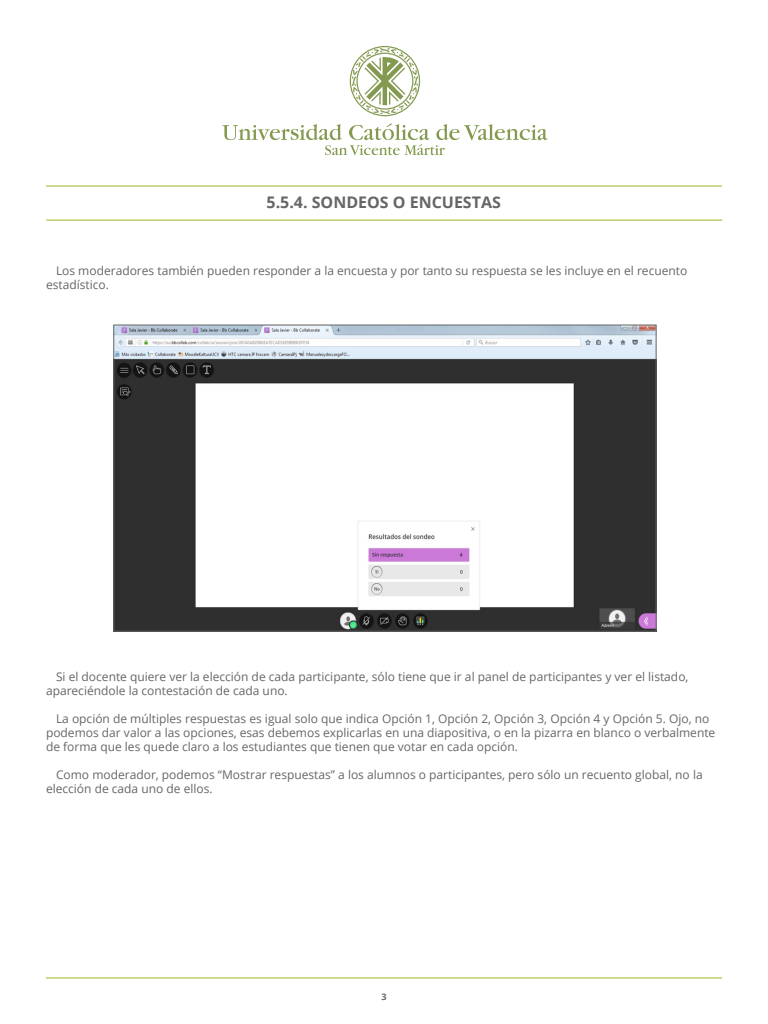
<style>
.page{position:relative;width:768px;height:1024px;background:#fff}
.page>*{position:absolute;margin:0;border:0;box-sizing:border-box;transform-origin:0 0}
.t1{font:700 16px "Open Sans";color:#666}
.t2{font:12px/14px "Open Sans";color:#666}
.t3{font:700 9px "Open Sans";color:#666}
</style>
<div class="page">
<hr style="left:46px;top:220px;width:676px;height:1px;background:#9bb61b">
<svg style="left:222px;top:123px;width:325px;height:32px"></svg>
<svg style="left:350px;top:46px;width:70px;height:70px"></svg>
<hr style="left:46px;top:186px;width:676px;height:1px;background:#9bb61b">
<hr style="left:46px;top:977px;width:676px;height:1px;background:#9bb61b">
<img style="left:115px;top:326px;width:540px;height:304px">
<div style="left:113px;top:324px;width:544px;height:308px;border:1px solid #666"></div>
<h1 class="t1" style="left:267px;top:191px;width:236px">5.5.4. SONDEOS O ENCUESTAS</h1>
<p class="t2" style="left:46px;top:263px;width:643px;text-indent:10px">Los moderadores también pueden responder a la encuesta y por tanto su respuesta se les incluye en el recuento estadístico.</p>
<p class="t2" style="left:46px;top:669px;width:644px;text-indent:10px">Si el docente quiere ver la elección de cada participante, sólo tiene que ir al panel de participantes y ver el listado, apareciéndole la contestación de cada uno.</p>
<p class="t2" style="left:46px;top:711px;width:671px;text-indent:10px">La opción de múltiples respuestas es igual solo que indica Opción 1, Opción 2, Opción 3, Opción 4 y Opción 5. Ojo, no podemos dar valor a las opciones, esas debemos explicarlas en una diapositiva, o en la pizarra en blanco o verbalmente de forma que les quede claro a los estudiantes que tienen que votar en cada opción.</p>
<p class="t2" style="left:46px;top:767px;width:658px;text-indent:10px">Como moderador, podemos “Mostrar respuestas” a los alumnos o participantes, pero sólo un recuento global, no la elección de cada uno de ellos.</p>
<p class="t3" style="left:381px;top:990px;width:7px">3</p>
</div>
